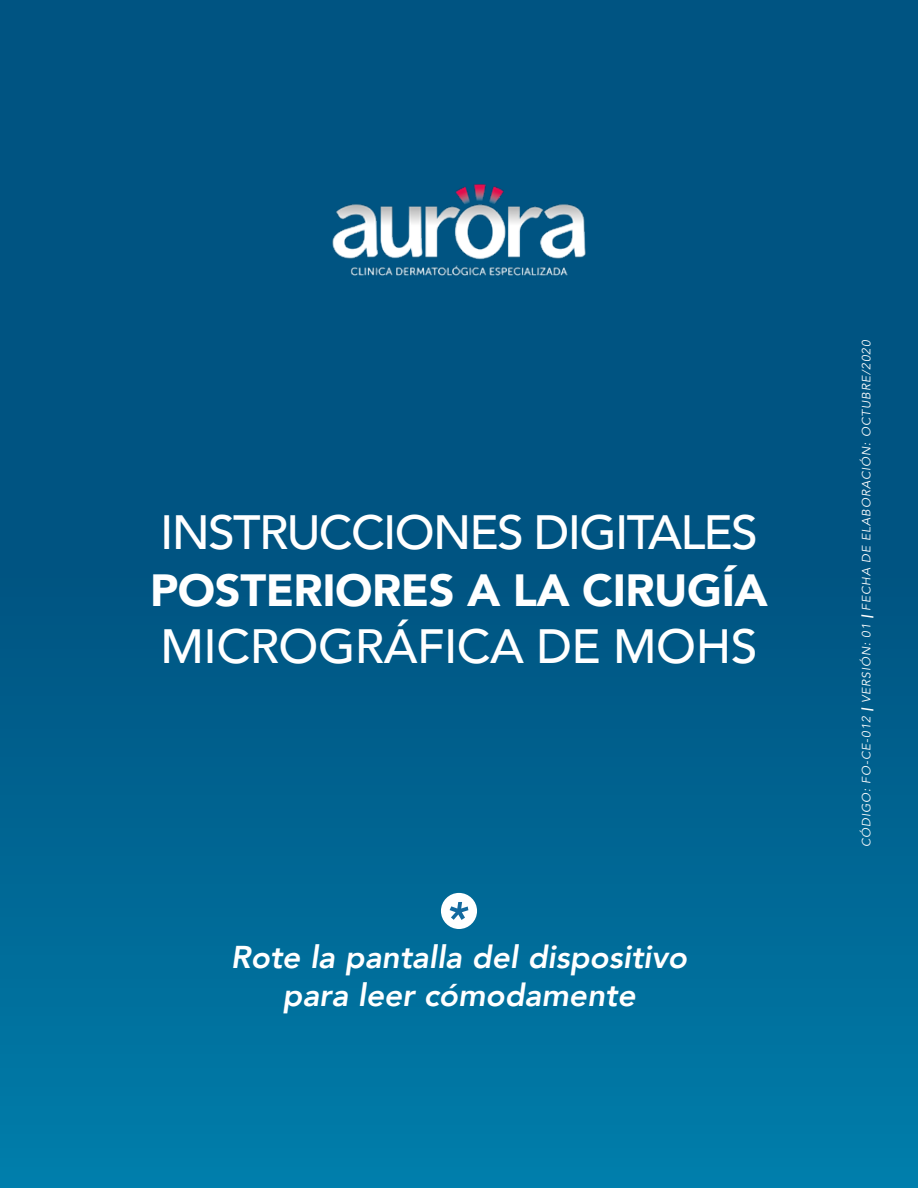
<style>
.page{position:relative;width:918px;height:1188px;background:#fff}
.page>*{position:absolute;margin:0;border:0;box-sizing:border-box;transform-origin:0 0}
.t1{font:500 48px "Avenir";letter-spacing:-.035em;color:#fff}
.t2{font:500 48px "Avenir";letter-spacing:-.01em;color:#fff}
.t3{font:900 45px "Avenir";letter-spacing:-.01em;color:#fff}
.t4{font:italic 800 31.5px/37.8px "Avenir";color:#fff;text-align:center}
.t5{font:italic 12px "Avenir";letter-spacing:.075em;color:#fff}
.s1{font-weight:900}
</style>
<div class="page">
<div style="left:0;top:0;width:918px;height:1188px;background:linear-gradient(to bottom,#004a78,#0074a1)"></div>
<img style="left:328px;top:182px;width:262px;height:95px">
<div style="left:441px;top:893px;width:36px;height:36px;background:#fff;border-radius:50%"></div>
<svg style="left:450px;top:902px;width:18px;height:18px"></svg>
<h1 class="t1" style="left:160px;top:491px;width:599px">INSTRUCCIONES DIGITALES</h1>
<h2 class="t3" style="left:150px;top:552px;width:619px">POSTERIORES A LA CIRUGÍA</h2>
<h1 class="t2" style="left:161px;top:605px;width:598px">MICROGRÁFICA DE MOHS</h1>
<h3 class="t4" style="left:231px;top:938px;width:458px">Rote la pantalla del dispositivo para leer cómodamente</h3>
<p class="t5" style="left:859px;top:847px;width:508px;rotate:-90deg">CÓDIGO: FO-CE-012 <span class="s1">|</span> VERSIÓN: 01 <span class="s1">|</span> FECHA DE ELABORACIÓN: OCTUBRE/2020</p>
</div>
